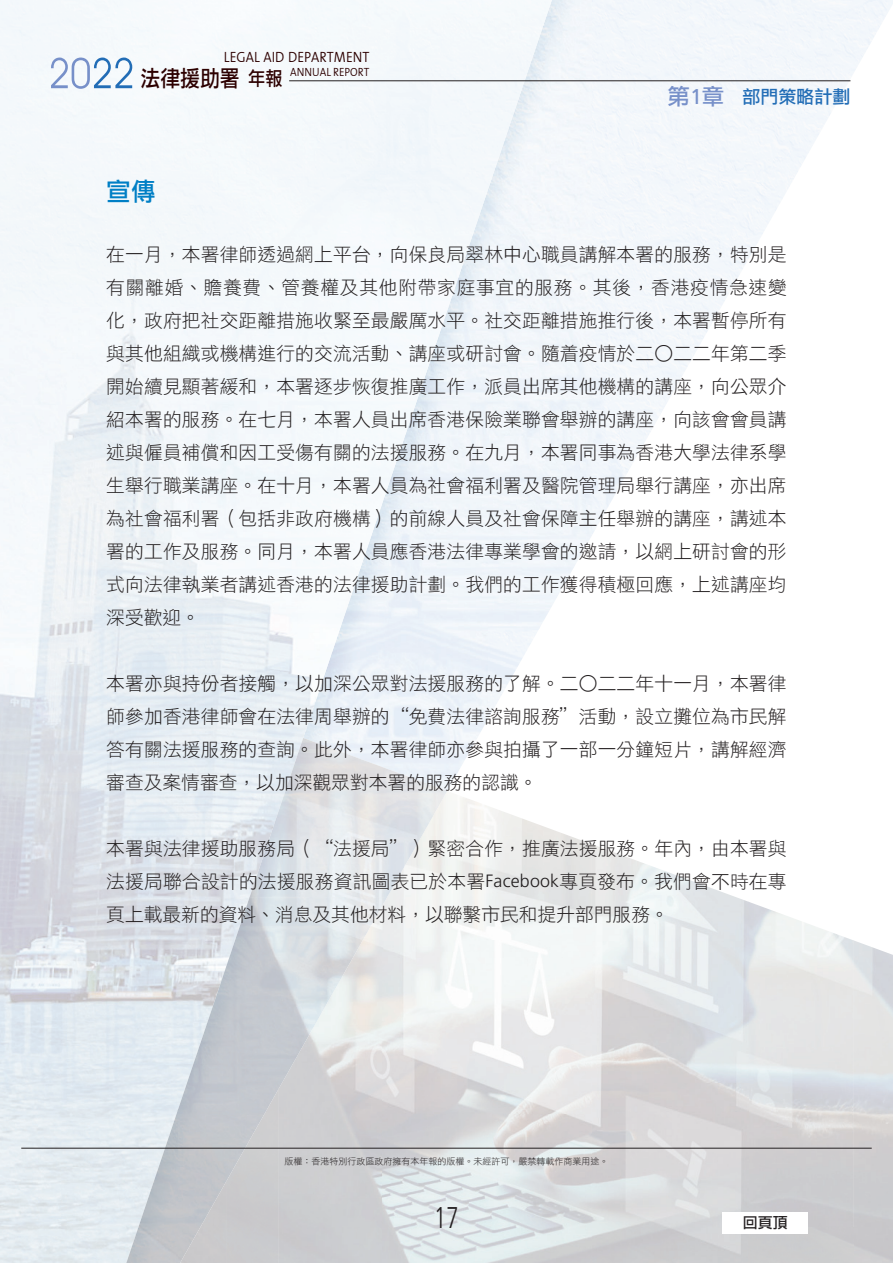
<style>
.page{position:relative;width:893px;height:1263px;background:#fff}
.page>*{position:absolute;margin:0;border:0;box-sizing:border-box;transform-origin:0 0}
.t1{font:300 30px "Frutiger LT Std";color:#231f20;scale:.73 1}
.t2{font:25.5px "DF Li Hei Md WIN BF";color:#007fc5}
.t3{font:22.5px "DF Li Hei Md WIN BF";color:#2c0000;scale:.88 1}
.t4{font:19.5px "DF Li Hei Md WIN BF";color:#2c0000;scale:.88 1}
.t5{font:18.75px/33px "DF Li Hei W3 WIN BF";letter-spacing:.01em;color:#231f20;text-align:justify}
.t6{font:18px "DF Li Hei Md WIN BF";color:#226db6}
.t7{font:15px "The Sans Semi Light Caps";color:#2c0000;scale:.9 1}
.t8{font:15px "DF Li Hei Md WIN BF";color:#231f20}
.t9{font:12px "The Sans Semi Light Caps";color:#2c0000;scale:.9 1}
.t10{font:9px "DF Li Hei W3 WIN BF";color:#231f20}
.s1{font-size:22.5px;color:#7790c9}
.s2{font-family:"Frutiger LT Std";font-size:21.3px;color:#7790c9}
.s3{font-family:"Frutiger LT Std";font-weight:300;font-size:17.85px}
</style>
<div class="page">
<div style="left:0;top:0;width:505px;height:308px;background:#f4f8fb"></div>
<img style="left:504px;top:0;width:52px;height:142px">
<img style="left:0;top:307px;width:297px;height:641px">
<img style="left:297px;top:307px;width:151px;height:161px">
<img style="left:297px;top:468px;width:97px;height:160px">
<img style="left:297px;top:628px;width:43px;height:110px">
<img style="left:0;top:948px;width:178px;height:315px">
<img style="left:592px;top:844px;width:157px;height:419px">
<img style="left:383px;top:791px;width:209px;height:472px">
<img style="left:249px;top:738px;width:198px;height:159px">
<img style="left:178px;top:897px;width:162px;height:213px">
<img style="left:340px;top:897px;width:47px;height:84px">
<img style="left:124px;top:1109px;width:54px;height:154px">
<img style="left:178px;top:1110px;width:89px;height:106px">
<img style="left:178px;top:1216px;width:29px;height:47px">
<svg style="left:51px;top:58px;width:81px;height:31px"></svg>
<hr style="left:289px;top:80px;width:561px;height:1px;background:#231f20">
<hr style="left:21px;top:1148px;width:851px;height:1px;background:#231f20">
<div style="left:723px;top:1212px;width:85px;height:21px;background:#fff"></div>
<p class="t7" style="left:224px;top:44px;width:163px">LEGAL AID DEPARTMENT</p>
<p class="t3" style="left:141px;top:67px;width:114px">法律援助署</p>
<p class="t9" style="left:290px;top:62px;width:89px">ANNUAL REPORT</p>
<p class="t4" style="left:248px;top:68px;width:41px">年報</p>
<h2 class="t2" style="left:106px;top:179px;width:51px">宣傳</h2>
<p class="t6" style="left:668px;top:87px;width:184px"><span class="s1">第</span><span class="s2">1</span><span class="s1">章</span> 部門策略計劃</p>
<p class="t5" style="left:106px;top:237px;width:682px">在一月，本署律師透過網上平台，向保良局翠林中心職員講解本署的服務，特別是有關離婚、贍養費、管養權及其他附帶家庭事宜的服務。其後，香港疫情急速變化，政府把社交距離措施收緊至最嚴厲水平。社交距離措施推行後，本署暫停所有與其他組織或機構進行的交流活動、講座或研討會。隨着疫情於二○二二年第二季開始續見顯著緩和，本署逐步恢復推廣工作，派員出席其他機構的講座，向公眾介紹本署的服務。在七月，本署人員出席香港保險業聯會舉辦的講座，向該會會員講述與僱員補償和因工受傷有關的法援服務。在九月，本署同事為香港大學法律系學生舉行職業講座。在十月，本署人員為社會福利署及醫院管理局舉行講座，亦出席為社會福利署（包括非政府機構）的前線人員及社會保障主任舉辦的講座，講述本署的工作及服務。同月，本署人員應香港法律專業學會的邀請，以網上研討會的形式向法律執業者講述香港的法律援助計劃。我們的工作獲得積極回應，上述講座均深受歡迎。</p>
<p class="t5" style="left:106px;top:666px;width:682px">本署亦與持份者接觸，以加深公眾對法援服務的了解。二○二二年十一月，本署律師參加香港律師會在法律周舉辦的“免費法律諮詢服務”活動，設立攤位為市民解答有關法援服務的查詢。此外，本署律師亦參與拍攝了一部一分鐘短片，講解經濟審查及案情審查，以加深觀眾對本署的服務的認識。</p>
<p class="t5" style="left:106px;top:831px;width:682px">本署與法律援助服務局（“法援局”）緊密合作，推廣法援服務。年內，由本署與法援局聯合設計的法援服務資訊圖表已於本署<span class="s3">Facebook</span>專頁發布。我們會不時在專頁上載最新的資料、消息及其他材料，以聯繫市民和提升部門服務。</p>
<p class="t10" style="left:284px;top:1157px;width:326px">版權：香港特別行政區政府擁有本年報的版權。未經許可，嚴禁轉載作商業用途。</p>
<h1 class="t1" style="left:434px;top:1201px;width:35px">17</h1>
<p class="t8" style="left:743px;top:1215px;width:46px">回頁頂</p>
</div>
